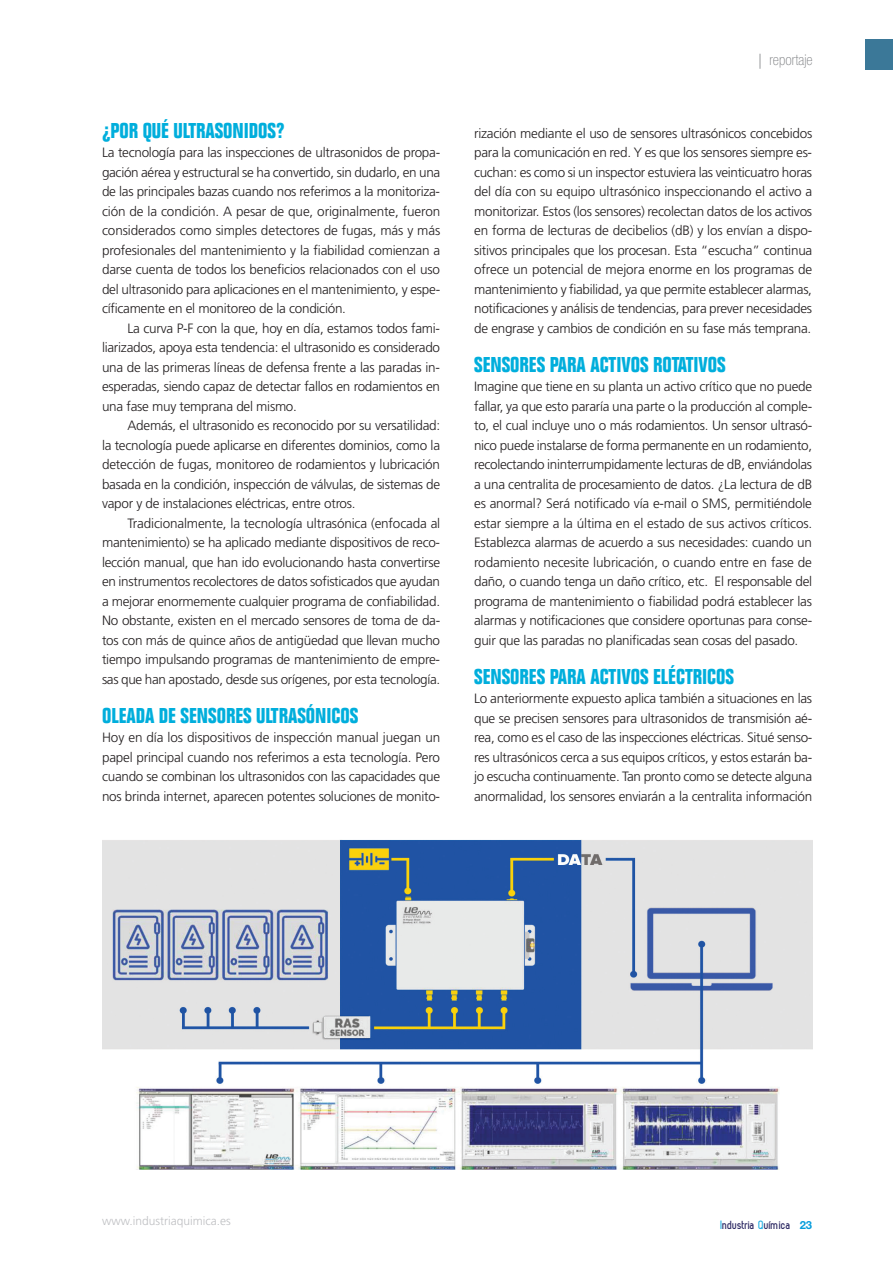
<style>
.page{position:relative;width:893px;height:1263px;background:#fff}
.page>*{position:absolute;margin:0;border:0;box-sizing:border-box;transform-origin:0 0}
.t1{font:700 condensed 21px "Folio";color:#00aedc}
.t2{font:100 condensed 15px "Helvetica Neue LT Std";color:#808285}
.t3{font:300 13.5px/19.5px "Frutiger";letter-spacing:-.02em;color:#231f20;text-align:justify}
.t4{font:300 12px "Frutiger";color:#bebfc2}
.t5{font:700 12px "Zag";color:#27235f}
.s1{font-family:"Frutiger";font-weight:300}
.s2{color:#1bace1}
.s3{font-family:"Helvetica Neue LT Std";font-size:11.25px;color:#069ddc}
</style>
<div class="page">
<div style="left:865px;top:39px;width:28px;height:31px;background:#3b7898"></div>
<img style="left:102px;top:840px;width:710px;height:329px">
<h1 class="t1" style="left:102px;top:119px;width:184px">¿POR QUÉ ULTRASONIDOS?</h1>
<p class="t3" style="left:102px;top:143px;width:340px">La tecnología para las inspecciones de ultrasonidos de propa&shy;gación aérea y estructural se ha convertido, sin dudarlo, en una de las principales bazas cuando nos referimos a la monitoriza&shy;ción de la condición. A pesar de que, originalmente, fueron considerados como simples detectores de fugas, más y más profesionales del mantenimiento y la fiabilidad comienzan a darse cuenta de todos los beneficios relacionados con el uso del ultrasonido para aplicaciones en el mantenimiento, y espe&shy;cíficamente en el monitoreo de la condición.</p>
<p class="t3" style="left:102px;top:319px;width:340px;text-indent:26px">La curva P-F con la que, hoy en día, estamos todos fami&shy;liarizados, apoya esta tendencia: el ultrasonido es considerado una de las primeras líneas de defensa frente a las paradas in&shy;esperadas, siendo capaz de detectar fallos en rodamientos en una fase muy temprana del mismo.</p>
<p class="t3" style="left:102px;top:416px;width:340px;text-indent:26px">Además, el ultrasonido es reconocido por su versatilidad: la tecnología puede aplicarse en diferentes dominios, como la detección de fugas, monitoreo de rodamientos y lubricación basada en la condición, inspección de válvulas, de sistemas de vapor y de instalaciones eléctricas, entre otros.</p>
<p class="t3" style="left:102px;top:514px;width:340px;text-indent:26px">Tradicionalmente, la tecnología ultrasónica (enfocada al mantenimiento) se ha aplicado mediante dispositivos de reco&shy;lección manual, que han ido evolucionando hasta convertirse en instrumentos recolectores de datos sofisticados que ayudan a mejorar enormemente cualquier programa de confiabilidad.<br>No obstante, existen en el mercado sensores de toma de da&shy;tos con más de quince años de antigüedad que llevan mucho tiempo impulsando programas de mantenimiento de empre&shy;sas que han apostado, desde sus orígenes, por esta tecnología.</p>
<h1 class="t1" style="left:102px;top:704px;width:258px">OLEADA DE SENSORES ULTRASÓNICOS</h1>
<p class="t3" style="left:102px;top:728px;width:340px">Hoy en día los dispositivos de inspección manual juegan un papel principal cuando nos referimos a esta tecnología. Pero cuando se combinan los ultrasonidos con las capacidades que nos brinda internet, aparecen potentes soluciones de monito-</p>
<p class="t2" style="left:758px;top:51px;width:56px"><span class="s1">|</span> reportaje</p>
<p class="t3" style="left:474px;top:124px;width:340px">rización mediante el uso de sensores ultrasónicos concebidos para la comunicación en red. Y es que los sensores siempre es&shy;cuchan: es como si un inspector estuviera las veinticuatro horas del día con su equipo ultrasónico inspeccionando el activo a monitorizar. Estos (los sensores) recolectan datos de los activos en forma de lecturas de decibelios (dB) y los envían a dispo&shy;sitivos principales que los procesan. Esta “escucha” continua ofrece un potencial de mejora enorme en los programas de mantenimiento y fiabilidad, ya que permite establecer alarmas, notificaciones y análisis de tendencias, para prever necesidades de engrase y cambios de condición en su fase más temprana.</p>
<h1 class="t1" style="left:474px;top:353px;width:253px">SENSORES PARA ACTIVOS ROTATIVOS</h1>
<p class="t3" style="left:474px;top:377px;width:340px">Imagine que tiene en su planta un activo crítico que no puede fallar, ya que esto pararía una parte o la producción al comple&shy;to, el cual incluye uno o más rodamientos. Un sensor ultrasó&shy;nico puede instalarse de forma permanente en un rodamiento, recolectando ininterrumpidamente lecturas de dB, enviándolas a una centralita de procesamiento de datos. ¿La lectura de dB es anormal? Será notificado vía e-mail o SMS, permitiéndole estar siempre a la última en el estado de sus activos críticos.<br>Establezca alarmas de acuerdo a sus necesidades: cuando un rodamiento necesite lubricación, o cuando entre en fase de daño, o cuando tenga un daño crítico, etc. El responsable del programa de mantenimiento o fiabilidad podrá establecer las alarmas y notificaciones que considere oportunas para conse&shy;guir que las paradas no planificadas sean cosas del pasado.</p>
<h1 class="t1" style="left:474px;top:665px;width:261px">SENSORES PARA ACTIVOS ELÉCTRICOS</h1>
<p class="t3" style="left:474px;top:689px;width:340px">Lo anteriormente expuesto aplica también a situaciones en las que se precisen sensores para ultrasonidos de transmisión aé&shy;rea, como es el caso de las inspecciones eléctricas. Situé senso&shy;res ultrasónicos cerca a sus equipos críticos, y estos estarán ba&shy;jo escucha continuamente. Tan pronto como se detecte alguna anormalidad, los sensores enviarán a la centralita información</p>
<p class="t4" style="left:102px;top:1214px;width:130px">www.industriaquimica.es</p>
<p class="t5" style="left:720px;top:1218px;width:93px"><span class="s2">I</span>ndustria <span class="s2">Q</span>uímica <span class="s3">23</span></p>
</div>
